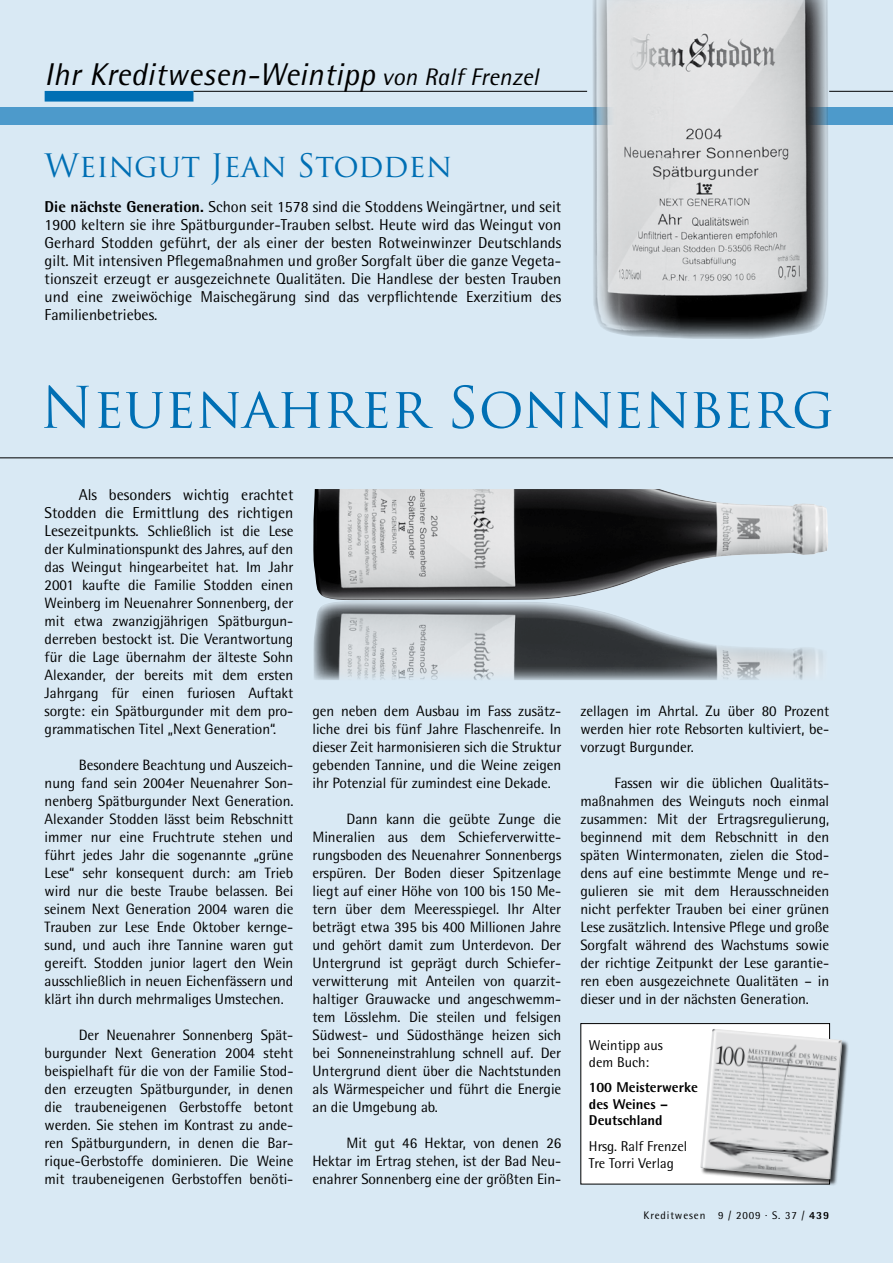
<style>
.page{position:relative;width:893px;height:1263px;background:#d9e9f4}
.page>*{position:absolute;margin:0;border:0;box-sizing:border-box;transform-origin:0 0}
.t1{font:55.8px "Trajan Pro";color:#006fb4}
.t2{font:italic 31.5px "Rotis Semi Sans";letter-spacing:.01em;color:#000}
.t3{font:31.5px "Trajan Pro";color:#006fb4}
.t4{font:15.75px/18px "Rotis Semi Sans";color:#000;text-align:justify}
.t5{font:15px/18px "Rotis Semi Sans";letter-spacing:-.005em;color:#000;text-align:justify}
.t6{font:14.25px/16.8px "Rotis Semi Sans";color:#000}
.t7{font:800 14.25px/16.8px "Rotis Semi Sans";color:#000}
.t8{font:10.95px "Rotis Semi Sans";letter-spacing:.08em;color:#000}
.s1{font-size:24px}
.s2{font-weight:800}
.s3{font-size:15.75px}
</style>
<div class="page">
<div style="left:0;top:107px;width:893px;height:17px;background:#4d9acb"></div>
<div style="left:45px;top:92px;width:148px;height:9px;background:#006fb4"></div>
<div style="left:45px;top:91px;width:148px;height:11px;border:2px solid #006fb4"></div>
<hr style="left:193px;top:91px;width:394px;height:1px;background:#000">
<hr style="left:829px;top:91px;width:64px;height:1px;background:#000">
<hr style="left:0;top:457px;width:893px;height:1px;background:#000">
<div style="left:581px;top:1023px;width:249px;height:161px;background:#fff"></div>
<div style="left:580px;top:1023px;width:250px;height:161px;border:1px solid #000"></div>
<div style="left:700px;top:1029px;width:156px;height:163px;background:#000;opacity:.75"></div>
<img style="left:700px;top:1029px;width:142px;height:150px">
<img style="left:313px;top:489px;width:515px;height:191px">
<img style="left:592px;top:0;width:237px;height:339px">
<h2 class="t2" style="left:45px;top:56px;width:495px">Ihr Kreditwesen-Weintipp <span class="s1">von Ralf Frenzel</span></h2>
<h2 class="t3" style="left:45px;top:145px;width:409px">Weingut Jean Stodden</h2>
<p class="t4" style="left:45px;top:198px;width:518px"><span class="s2">Die nächste Generation.</span> Schon seit 1578 sind die Stoddens Weingärtner, und seit 1900 keltern sie ihre Spätburgunder-Trauben selbst. Heute wird das Weingut von Gerhard Stodden geführt, der als einer der besten Rotweinwinzer Deutschlands gilt. Mit intensiven Pflegemaßnahmen und großer Sorgfalt über die ganze Vegeta&shy;tionszeit erzeugt er ausgezeichnete Qualitäten. Die Handlese der besten Trauben und eine zweiwöchige Maischegärung sind das verpflichtende Exerzitium des Familienbetriebes.</p>
<h1 class="t1" style="left:40px;top:372px;width:795px">Neuenahrer Sonnenberg</h1>
<p class="t4" style="left:45px;top:486px;width:250px;text-align:right">Als besonders wichtig erachtet<br>Stodden die Ermittlung des richtigen</p>
<p class="t5" style="left:45px;top:522px;width:250px"><span class="s3">Lesezeitpunkts.</span> Schließlich ist die Lese der Kulminationspunkt des Jahres, auf den das Weingut hingearbeitet hat. Im Jahr 2001 kaufte die Familie Stodden einen Weinberg im Neuenahrer Sonnenberg, der mit etwa zwanzigjährigen Spätburgun&shy;derreben bestockt ist. Die Verantwortung für die Lage übernahm der älteste Sohn Alexander, der bereits mit dem ersten Jahrgang für einen furiosen Auftakt sorgte: ein Spätburgunder mit dem pro&shy;grammatischen Titel „Next Generation“.</p>
<p class="t5" style="left:45px;top:756px;width:250px;text-indent:34px">Besondere Beachtung und Auszeich&shy;nung fand sein 2004er Neuenahrer Son&shy;nenberg Spätburgunder Next Generation.<br>Alexander Stodden lässt beim Rebschnitt immer nur eine Fruchtrute stehen und führt jedes Jahr die sogenannte „grüne Lese“ sehr konsequent durch: am Trieb wird nur die beste Traube belassen. Bei seinem Next Generation 2004 waren die Trauben zur Lese Ende Oktober kernge&shy;sund, und auch ihre Tannine waren gut gereift. Stodden junior lagert den Wein ausschließlich in neuen Eichenfässern und klärt ihn durch mehrmaliges Umstechen.</p>
<p class="t5" style="left:45px;top:1026px;width:250px;text-indent:34px">Der Neuenahrer Sonnenberg Spät&shy;burgunder Next Generation 2004 steht beispielhaft für die von der Familie Stod&shy;den erzeugten Spätburgunder, in denen die traubeneigenen Gerbstoffe betont werden. Sie stehen im Kontrast zu ande&shy;ren Spätburgundern, in denen die Bar&shy;rique-Gerbstoffe dominieren. Die Weine mit traubeneigenen Gerbstoffen benöti-</p>
<p class="t5" style="left:313px;top:702px;width:250px">gen neben dem Ausbau im Fass zusätz&shy;liche drei bis fünf Jahre Flaschenreife. In dieser Zeit harmonisieren sich die Struktur gebenden Tannine, und die Weine zeigen ihr Potenzial für zumindest eine Dekade.</p>
<p class="t5" style="left:313px;top:810px;width:250px;text-indent:34px">Dann kann die geübte Zunge die Mineralien aus dem Schieferverwitte&shy;rungsboden des Neuenahrer Sonnenbergs erspüren. Der Boden dieser Spitzenlage liegt auf einer Höhe von 100 bis 150 Me&shy;tern über dem Meeresspiegel. Ihr Alter beträgt etwa 395 bis 400 Millionen Jahre und gehört damit zum Unterdevon. Der Untergrund ist geprägt durch Schiefer&shy;verwitterung mit Anteilen von quarzit&shy;haltiger Grauwacke und angeschwemm&shy;tem Lösslehm. Die steilen und felsigen Südwest- und Südosthänge heizen sich bei Sonneneinstrahlung schnell auf. Der Untergrund dient über die Nachtstunden als Wärmespeicher und führt die Energie an die Umgebung ab.</p>
<p class="t5" style="left:313px;top:1134px;width:250px;text-indent:34px">Mit gut 46 Hektar, von denen 26<br>Hektar im Ertrag stehen, ist der Bad Neu&shy;enahrer Sonnenberg eine der größten Ein-</p>
<p class="t5" style="left:580px;top:702px;width:250px">zellagen im Ahrtal. Zu über 80 Prozent werden hier rote Rebsorten kultiviert, be&shy;vorzugt Burgunder.</p>
<p class="t5" style="left:580px;top:774px;width:250px;text-indent:34px">Fassen wir die üblichen Qualitäts&shy;maßnahmen des Weinguts noch einmal zusammen: Mit der Ertragsregulierung, beginnend mit dem Rebschnitt in den späten Wintermonaten, zielen die Stod&shy;dens auf eine bestimmte Menge und re&shy;gulieren sie mit dem Herausschneiden nicht perfekter Trauben bei einer grünen Lese zusätzlich. Intensive Pflege und große Sorgfalt während des Wachstums sowie der richtige Zeitpunkt der Lese garantie&shy;ren eben ausgezeichnete Qualitäten – in dieser und in der nächsten Generation.</p>
<p class="t6" style="left:589px;top:1036px;width:76px">Weintipp aus dem Buch:</p>
<p class="t7" style="left:589px;top:1078px;width:111px">100 Meisterwerke des Weines –<br>Deutschland</p>
<p class="t6" style="left:589px;top:1137px;width:100px">Hrsg. Ralf Frenzel<br>Tre Torri Verlag</p>
<p class="t8" style="left:644px;top:1209px;width:187px">Kreditwesen 9 / 2009 · S. 37 / <span class="s2">439</span></p>
</div>
